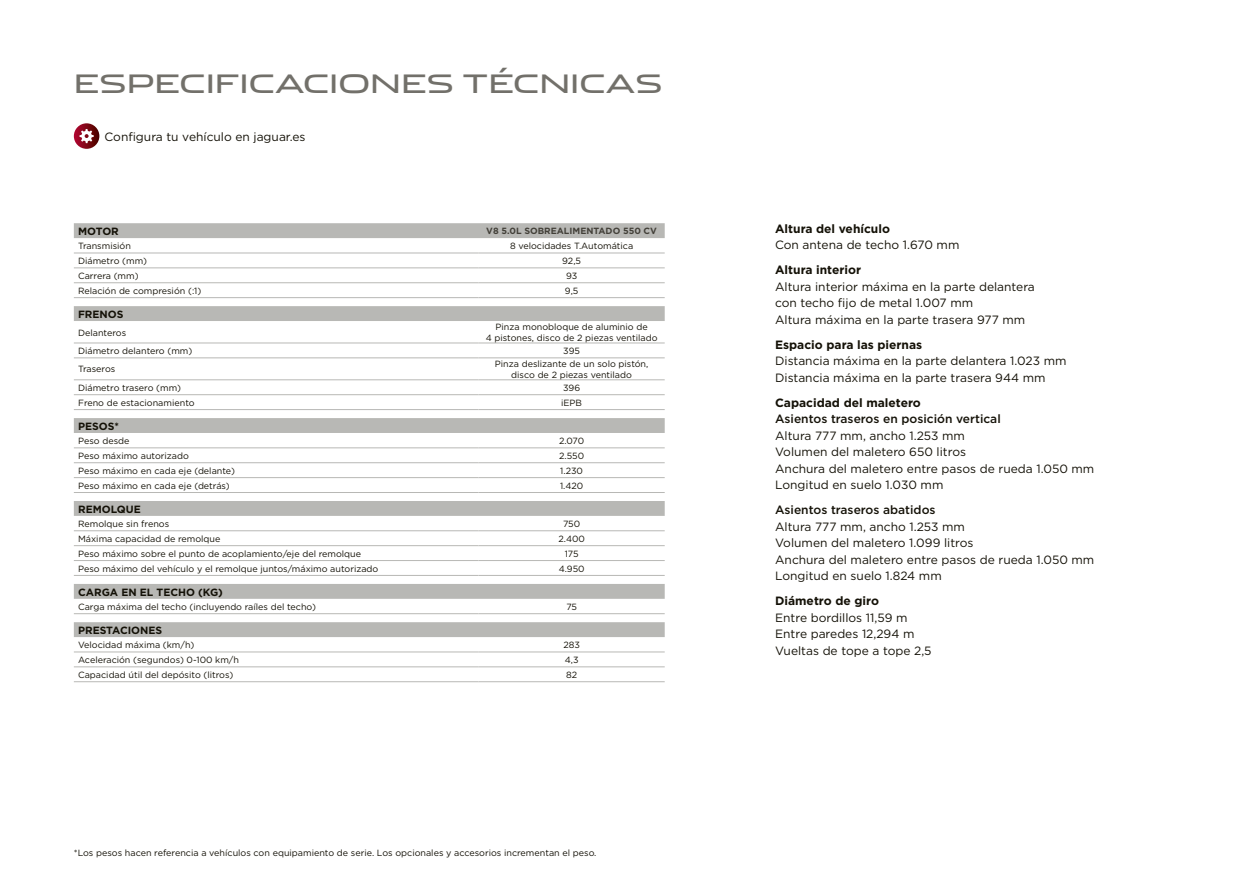
<style>
.page{position:relative;width:1255px;height:893px;background:#fff}
.page>*{position:absolute;margin:0;border:0;box-sizing:border-box;transform-origin:0 0}
.t1{font:25.5px "Jaguar";color:#72706a}
.t2{font:12px/16.5px "Gotham";color:#141107}
.t3{font:700 12px "Gotham";color:#141107}
.t4{font:500 12px "Gotham";color:#141107}
.t5{font:700 10.5px "Gotham";color:#141107}
.t6{font:9px/10.5px "Gotham";color:#141107;text-align:center}
.t7{font:700 9px "Gotham";color:#434039}
</style>
<div class="page">
<svg style="left:74px;top:123px;width:25px;height:26px"></svg>
<svg style="left:79px;top:129px;width:15px;height:14px"></svg>
<svg style="left:74px;top:223px;width:590px;height:414px"></svg>
<hr style="left:74px;top:343px;width:404px;height:1px;background:#b8b8b5">
<hr style="left:74px;top:358px;width:404px;height:1px;background:#b8b8b5">
<hr style="left:74px;top:380px;width:404px;height:1px;background:#b8b8b5">
<hr style="left:74px;top:394px;width:404px;height:1px;background:#b8b8b5">
<hr style="left:74px;top:268px;width:404px;height:1px;background:#b8b8b5">
<hr style="left:74px;top:297px;width:404px;height:1px;background:#b8b8b5">
<hr style="left:478px;top:297px;width:186px;height:1px;background:#b8b8b5">
<hr style="left:478px;top:268px;width:186px;height:1px;background:#b8b8b5">
<hr style="left:478px;top:282px;width:186px;height:1px;background:#b8b8b5">
<hr style="left:478px;top:343px;width:186px;height:1px;background:#b8b8b5">
<hr style="left:478px;top:358px;width:186px;height:1px;background:#b8b8b5">
<hr style="left:478px;top:380px;width:186px;height:1px;background:#b8b8b5">
<hr style="left:478px;top:394px;width:186px;height:1px;background:#b8b8b5">
<hr style="left:74px;top:448px;width:404px;height:1px;background:#b8b8b5">
<hr style="left:478px;top:448px;width:186px;height:1px;background:#b8b8b5">
<hr style="left:74px;top:462px;width:404px;height:1px;background:#b8b8b5">
<hr style="left:478px;top:462px;width:186px;height:1px;background:#b8b8b5">
<hr style="left:74px;top:477px;width:404px;height:1px;background:#b8b8b5">
<hr style="left:478px;top:477px;width:186px;height:1px;background:#b8b8b5">
<hr style="left:478px;top:530px;width:186px;height:1px;background:#b8b8b5">
<hr style="left:478px;top:545px;width:186px;height:1px;background:#b8b8b5">
<hr style="left:478px;top:560px;width:186px;height:1px;background:#b8b8b5">
<hr style="left:478px;top:652px;width:186px;height:1px;background:#b8b8b5">
<hr style="left:478px;top:667px;width:186px;height:1px;background:#b8b8b5">
<hr style="left:478px;top:681px;width:186px;height:1px;background:#b8b8b5">
<hr style="left:74px;top:492px;width:404px;height:1px;background:#b8b8b5">
<hr style="left:478px;top:492px;width:186px;height:1px;background:#b8b8b5">
<hr style="left:74px;top:530px;width:404px;height:1px;background:#b8b8b5">
<hr style="left:74px;top:545px;width:404px;height:1px;background:#b8b8b5">
<hr style="left:74px;top:560px;width:404px;height:1px;background:#b8b8b5">
<hr style="left:74px;top:575px;width:404px;height:1px;background:#b8b8b5">
<hr style="left:478px;top:575px;width:186px;height:1px;background:#b8b8b5">
<hr style="left:74px;top:613px;width:404px;height:1px;background:#b8b8b5">
<hr style="left:74px;top:667px;width:404px;height:1px;background:#b8b8b5">
<hr style="left:478px;top:613px;width:186px;height:1px;background:#b8b8b5">
<hr style="left:74px;top:652px;width:404px;height:1px;background:#b8b8b5">
<hr style="left:74px;top:681px;width:404px;height:1px;background:#b8b8b5">
<hr style="left:74px;top:409px;width:404px;height:1px;background:#b8b8b5">
<hr style="left:478px;top:409px;width:186px;height:1px;background:#b8b8b5">
<hr style="left:74px;top:282px;width:404px;height:1px;background:#b8b8b5">
<hr style="left:74px;top:253px;width:404px;height:1px;background:#b8b8b5">
<hr style="left:478px;top:253px;width:186px;height:1px;background:#b8b8b5">
<h1 class="t1" style="left:74px;top:63px;width:590px">ESPECIFICACIONES TÉCNICAS</h1>
<h2 class="t2" style="left:104px;top:128px;width:202px">Configura tu vehículo en jaguar.es</h2>
<p class="t5" style="left:78px;top:224px;width:42px">MOTOR</p>
<p class="t7" style="left:486px;top:225px;width:172px">V8 5.0L SOBREALIMENTADO 550 CV</p>
<p class="t6" style="left:78px;top:241px;width:54px">Transmisión</p>
<p class="t6" style="left:510px;top:241px;width:125px">8 velocidades T.Automática</p>
<p class="t6" style="left:78px;top:255px;width:71px">Diámetro (mm)</p>
<p class="t6" style="left:562px;top:255px;width:20px">92,5</p>
<p class="t6" style="left:78px;top:270px;width:62px">Carrera (mm)</p>
<p class="t6" style="left:566px;top:270px;width:13px">93</p>
<p class="t6" style="left:78px;top:285px;width:125px">Relación de compresión (:1)</p>
<p class="t6" style="left:565px;top:285px;width:15px">9,5</p>
<p class="t5" style="left:78px;top:307px;width:47px">FRENOS</p>
<p class="t6" style="left:78px;top:327px;width:50px">Delanteros</p>
<p class="t6" style="left:486px;top:322px;width:173px">Pinza monobloque de aluminio de<br>4 pistones, disco de 2 piezas ventilado</p>
<p class="t6" style="left:78px;top:345px;width:116px">Diámetro delantero (mm)</p>
<p class="t6" style="left:563px;top:345px;width:18px">395</p>
<p class="t6" style="left:78px;top:364px;width:39px">Traseros</p>
<p class="t6" style="left:495px;top:359px;width:155px">Pinza deslizante de un solo pistón, disco de 2 piezas ventilado</p>
<p class="t6" style="left:78px;top:382px;width:105px">Diámetro trasero (mm)</p>
<p class="t6" style="left:563px;top:382px;width:19px">396</p>
<p class="t6" style="left:78px;top:397px;width:118px">Freno de estacionamiento</p>
<p class="t6" style="left:561px;top:397px;width:22px">iEPB</p>
<p class="t5" style="left:78px;top:419px;width:42px">PESOS*</p>
<p class="t6" style="left:78px;top:435px;width:53px">Peso desde</p>
<p class="t6" style="left:559px;top:435px;width:27px">2.070</p>
<p class="t6" style="left:78px;top:450px;width:112px">Peso máximo autorizado</p>
<p class="t6" style="left:559px;top:450px;width:27px">2.550</p>
<p class="t6" style="left:78px;top:465px;width:158px">Peso máximo en cada eje (delante)</p>
<p class="t6" style="left:560px;top:465px;width:24px">1.230</p>
<p class="t6" style="left:78px;top:480px;width:153px">Peso máximo en cada eje (detrás)</p>
<p class="t6" style="left:560px;top:480px;width:25px">1.420</p>
<p class="t5" style="left:78px;top:502px;width:64px">REMOLQUE</p>
<p class="t6" style="left:78px;top:518px;width:93px">Remolque sin frenos</p>
<p class="t6" style="left:563px;top:518px;width:19px">750</p>
<p class="t6" style="left:78px;top:533px;width:144px">Máxima capacidad de remolque</p>
<p class="t6" style="left:558px;top:533px;width:28px">2.400</p>
<p class="t6" style="left:78px;top:548px;width:284px">Peso máximo sobre el punto de acoplamiento/eje del remolque</p>
<p class="t6" style="left:564px;top:548px;width:15px">175</p>
<p class="t6" style="left:78px;top:563px;width:302px">Peso máximo del vehículo y el remolque juntos/máximo autorizado</p>
<p class="t6" style="left:558px;top:563px;width:27px">4.950</p>
<p class="t5" style="left:78px;top:585px;width:146px">CARGA EN EL TECHO (KG)</p>
<p class="t6" style="left:78px;top:601px;width:239px">Carga máxima del techo (incluyendo raíles del techo)</p>
<p class="t6" style="left:566px;top:601px;width:12px">75</p>
<p class="t5" style="left:78px;top:623px;width:86px">PRESTACIONES</p>
<p class="t6" style="left:78px;top:639px;width:118px">Velocidad máxima (km/h)</p>
<p class="t6" style="left:563px;top:639px;width:18px">283</p>
<p class="t6" style="left:78px;top:654px;width:162px">Aceleración (segundos) 0-100 km/h</p>
<p class="t6" style="left:564px;top:654px;width:15px">4,3</p>
<p class="t6" style="left:78px;top:669px;width:157px">Capacidad útil del depósito (litros)</p>
<p class="t6" style="left:566px;top:669px;width:13px">82</p>
<p class="t6" style="left:74px;top:847px;width:524px">*Los pesos hacen referencia a vehículos con equipamiento de serie. Los opcionales y accesorios incrementan el peso.</p>
<h2 class="t3" style="left:775px;top:221px;width:116px">Altura del vehículo</h2>
<h2 class="t2" style="left:775px;top:237px;width:186px">Con antena de techo 1.670 mm</h2>
<h2 class="t3" style="left:775px;top:262px;width:87px">Altura interior</h2>
<h2 class="t2" style="left:775px;top:278px;width:261px">Altura interior máxima en la parte delantera con techo fijo de metal 1.007 mm<br>Altura máxima en la parte trasera 977 mm</h2>
<h2 class="t3" style="left:775px;top:337px;width:148px">Espacio para las piernas</h2>
<h2 class="t2" style="left:775px;top:353px;width:293px">Distancia máxima en la parte delantera 1.023 mm<br>Distancia máxima en la parte trasera 944 mm</h2>
<h2 class="t3" style="left:775px;top:395px;width:147px">Capacidad del maletero</h2>
<h2 class="t4" style="left:775px;top:411px;width:227px">Asientos traseros en posición vertical</h2>
<h2 class="t2" style="left:775px;top:427px;width:321px">Altura 777 mm, ancho 1.253 mm<br>Volumen del maletero 650 litros<br>Anchura del maletero entre pasos de rueda 1.050 mm Longitud en suelo 1.030 mm</h2>
<h2 class="t4" style="left:775px;top:502px;width:162px">Asientos traseros abatidos</h2>
<h2 class="t2" style="left:775px;top:518px;width:321px">Altura 777 mm, ancho 1.253 mm<br>Volumen del maletero 1.099 litros<br>Anchura del maletero entre pasos de rueda 1.050 mm Longitud en suelo 1.824 mm</h2>
<h2 class="t3" style="left:775px;top:593px;width:105px">Diámetro de giro</h2>
<h2 class="t2" style="left:775px;top:609px;width:158px">Entre bordillos 11,59 m<br>Entre paredes 12,294 m<br>Vueltas de tope a tope 2,5</h2>
</div>
